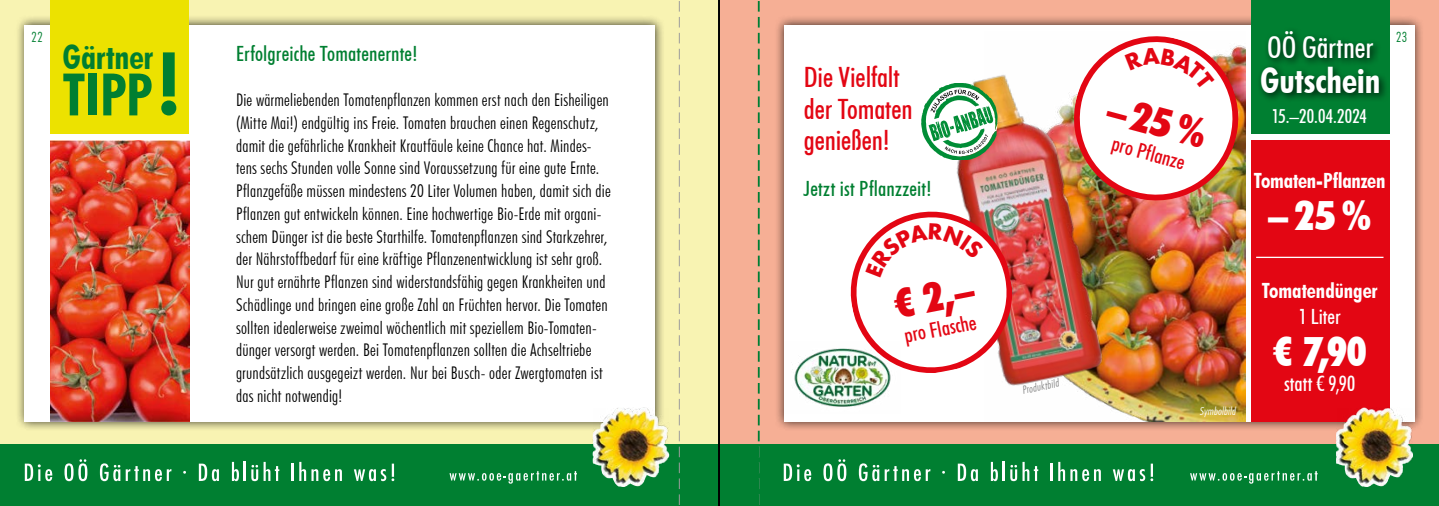
<style>
.page{position:relative;width:1439px;height:506px;background:#fff}
.page>*{position:absolute;margin:0;border:0;box-sizing:border-box;transform-origin:0 0}
.t1{font:700 condensed 58.62px "Futura BT";color:#007f31}
.t2{font:900 condensed 40.25px "Futura BT";color:#fff}
.t3{font:900 condensed 40.25px "Futura BT";color:#e30613}
.t4{font:700 condensed 35px "Futura BT";letter-spacing:-.005em;color:#fff}
.t5{font:700 condensed 33.6px "Futura BT";letter-spacing:-.005em;color:#007f31}
.t6{font:500 condensed 29.75px "Futura BT";color:#fff}
.t7{font:500 condensed 28px/31.5px "Futura BT";letter-spacing:-.005em;color:#e30613}
.t8{font:500 condensed 21px "Futura BT";letter-spacing:.005em;color:#007f31}
.t9{font:700 condensed 21px "Futura BT";letter-spacing:-.01em;color:#fff}
.t10{font:500 condensed 21px "Futura BT";color:#e30613}
.t11{font:500 condensed 21px "Futura BT";color:#fff}
.t12{font:500 condensed 19.25px "Futura BT";letter-spacing:.015em;color:#fff}
.t13{font:300 condensed 17.5px/22.8px "Futura BT";letter-spacing:.015em;color:#000}
.t14{font:300 condensed 14px "Futura BT";color:#007f31}
.t15{font:10.5px "Futura Lt Cn BT Italic";color:#878787}
.t16{font:10.5px "Futura Lt Cn BT Italic";letter-spacing:.035em;color:#fff}
</style>
<div class="page">
<div style="left:719px;top:0;width:720px;height:506px;background:#f6af95"></div>
<div style="left:0;top:0;width:719px;height:506px;background:#f8f3b2"></div>
<div style="left:774px;top:15px;width:650px;height:416px;background:#000;opacity:.75"></div>
<div style="left:784px;top:25px;width:630px;height:397px;background:#fff"></div>
<div style="left:15px;top:15px;width:650px;height:416px;background:#000;opacity:.75"></div>
<div style="left:25px;top:25px;width:630px;height:397px;background:#fff"></div>
<div style="left:1250px;top:0;width:139px;height:133px;background:#007f31"></div>
<div style="left:50px;top:0;width:139px;height:133px;background:#ece200"></div>
<img style="left:1086px;top:209px;width:159px;height:213px">
<img style="left:951px;top:75px;width:169px;height:318px">
<svg style="left:921px;top:84px;width:77px;height:76px"></svg>
<img style="left:50px;top:140px;width:139px;height:282px">
<div style="left:1250px;top:140px;width:139px;height:282px;background:#e30613"></div>
<div style="left:1256px;top:26px;width:133px;height:77px;background:#000;opacity:.75"></div>
<svg style="left:161px;top:52px;width:15px;height:64px"></svg>
<hr style="left:1256px;top:257px;width:127px;height:1px;background:#fff">
<img style="left:850px;top:205px;width:169px;height:175px">
<img style="left:794px;top:342px;width:106px;height:65px">
<img style="left:1065px;top:45px;width:181px;height:164px">
<div style="left:719px;top:444px;width:720px;height:62px;background:#007f31"></div>
<svg style="left:784px;top:464px;width:27px;height:17px"></svg>
<svg style="left:823px;top:459px;width:23px;height:22px"></svg>
<svg style="left:859px;top:463px;width:71px;height:18px"></svg>
<svg style="left:958px;top:464px;width:20px;height:17px"></svg>
<svg style="left:991px;top:462px;width:47px;height:19px"></svg>
<svg style="left:1050px;top:464px;width:2px;height:17px"></svg>
<svg style="left:1058px;top:462px;width:43px;height:19px"></svg>
<svg style="left:1112px;top:464px;width:41px;height:17px"></svg>
<svg style="left:1190px;top:471px;width:127px;height:13px"></svg>
<img style="left:1336px;top:407px;width:77px;height:80px">
<div style="left:0;top:444px;width:719px;height:62px;background:#007f31"></div>
<svg style="left:25px;top:464px;width:27px;height:17px"></svg>
<svg style="left:64px;top:459px;width:23px;height:22px"></svg>
<svg style="left:100px;top:463px;width:20px;height:18px"></svg>
<svg style="left:126px;top:466px;width:45px;height:15px"></svg>
<svg style="left:199px;top:464px;width:20px;height:17px"></svg>
<svg style="left:232px;top:462px;width:47px;height:19px"></svg>
<hr style="left:291px;top:464px;width:3px;height:17px;background:#fff">
<svg style="left:299px;top:462px;width:43px;height:19px"></svg>
<svg style="left:354px;top:464px;width:40px;height:17px"></svg>
<svg style="left:449px;top:471px;width:128px;height:13px"></svg>
<img style="left:592px;top:407px;width:77px;height:80px">
<hr style="left:718px;top:0;width:2px;height:506px;background:#000">
<svg style="left:679px;top:1px;width:1px;height:504px"></svg>
<svg style="left:758px;top:1px;width:2px;height:504px"></svg>
<svg style="left:851px;top:212px;width:161px;height:161px"></svg>
<img style="left:1074px;top:36px;width:164px;height:164px">
<h3 class="t6" style="left:1267px;top:29px;width:108px">OÖ Gärtner</h3>
<h3 class="t4" style="left:1260px;top:59px;width:122px">Gutschein</h3>
<p class="t14" style="left:32px;top:28px;width:13px">22</p>
<p class="t14" style="left:1396px;top:28px;width:13px">23</p>
<p class="t8" style="left:236px;top:40px;width:183px">Erfolgreiche Tomatenernte!</p>
<p class="t13" style="left:236px;top:88px;width:376px">Die wärmeliebenden Tomatenpflanzen kommen erst nach den Eisheiligen (Mitte Mai!) endgültig ins Freie. Tomaten brauchen einen Regenschutz, damit die gefährliche Krankheit Krautfäule keine Chance hat. Mindes&shy;tens sechs Stunden volle Sonne sind Voraussetzung für eine gute Ernte.<br>Pflanzgefäße müssen mindestens 20 Liter Volumen haben, damit sich die Pflanzen gut entwickeln können. Eine hochwertige Bio-Erde mit organi&shy;schem Dünger ist die beste Starthilfe. Tomatenpflanzen sind Starkzehrer, der Nährstoffbedarf für eine kräftige Pflanzenentwicklung ist sehr groß.<br>Nur gut ernährte Pflanzen sind widerstandsfähig gegen Krankheiten und Schädlinge und bringen eine große Zahl an Früchten hervor. Die Tomaten sollten idealerweise zweimal wöchentlich mit speziellem Bio-Tomaten&shy;dünger versorgt werden. Bei Tomatenpflanzen sollten die Achseltriebe grundsätzlich ausgegeizt werden. Nur bei Busch- oder Zwergtomaten ist das nicht notwendig!</p>
<h3 class="t5" style="left:63px;top:37px;width:92px">Gärtner</h3>
<h1 class="t1" style="left:63px;top:59px;width:92px">TIPP</h1>
<h3 class="t7" style="left:804px;top:61px;width:110px">Die Vielfalt der Tomaten genießen!</h3>
<p class="t8" style="left:804px;top:176px;width:129px">Jetzt ist Pflanzzeit!</p>
<p class="t9" style="left:1254px;top:168px;width:133px">Tomaten-Pflanzen</p>
<h2 class="t2" style="left:1268px;top:191px;width:105px">–25%</h2>
<h2 class="t3" style="left:1114px;top:85px;width:102px;rotate:15deg">–25%</h2>
<p class="t12" style="left:1271px;top:105px;width:97px">15.–20.04.2024</p>
<p class="t10" style="left:1115px;top:131px;width:76px;rotate:15deg">pro Pflanze</p>
<h2 class="t3" style="left:890px;top:281px;width:82px;rotate:-11deg">€ 2,–</h2>
<p class="t9" style="left:1261px;top:278px;width:117px">Tomatendünger</p>
<p class="t11" style="left:1298px;top:303px;width:44px">1 Liter</p>
<h2 class="t2" style="left:1272px;top:327px;width:96px">€ 7,90</h2>
<p class="t11" style="left:1284px;top:371px;width:73px">statt € 9,90</p>
<p class="t10" style="left:902px;top:323px;width:75px;rotate:-11deg">pro Flasche</p>
<p class="t15" style="left:1021px;top:384px;width:38px;rotate:-12deg">Produktbild</p>
<p class="t16" style="left:1199px;top:405px;width:38px">Symbolbild</p>
</div>
